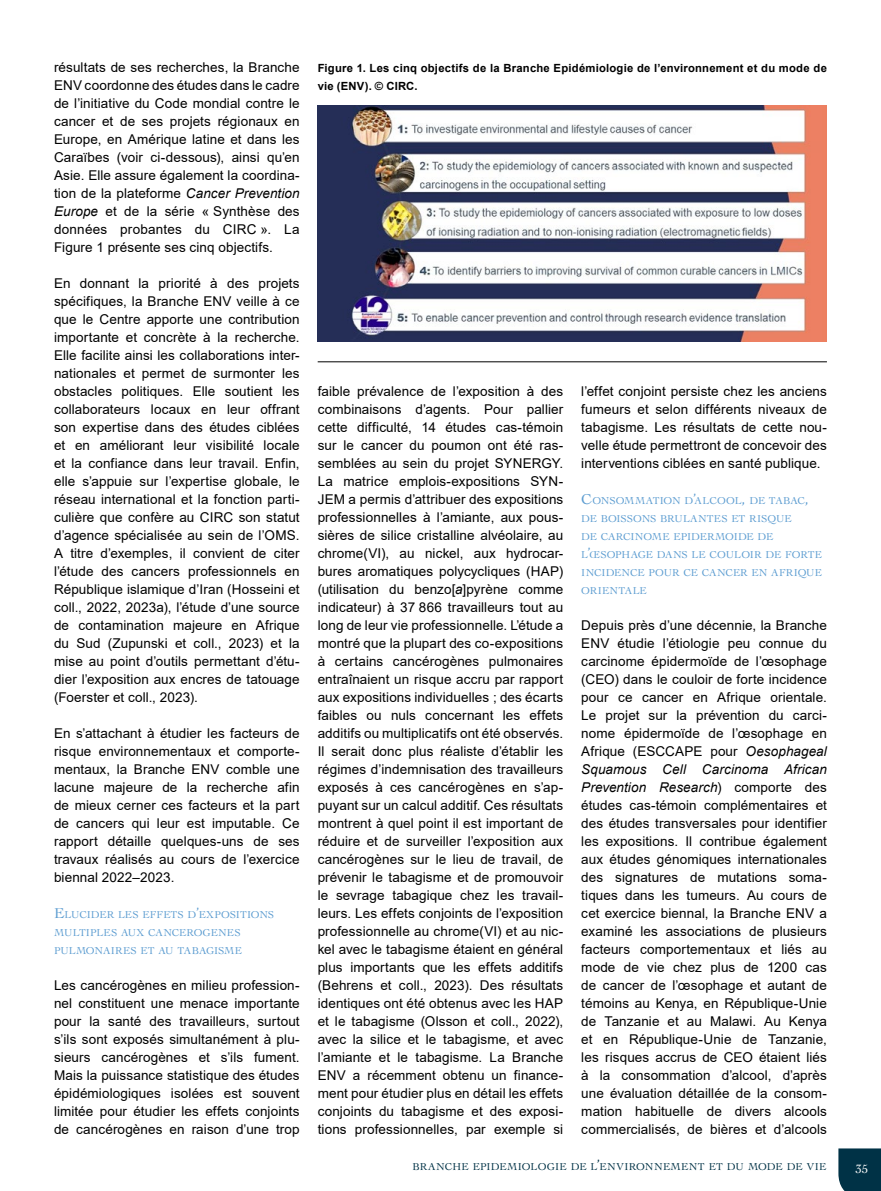
<style>
.page{position:relative;width:881px;height:1191px;background:#fff}
.page>*{position:absolute;margin:0;border:0;box-sizing:border-box;transform-origin:0 0}
.t1{font:13.5px/18px "Arial";letter-spacing:.01em;color:#000;text-align:justify}
.t2{font:12.75px "Cochin LT Std";color:#fff}
.t3{font:700 11.25px/18px "Arial";letter-spacing:.02em;color:#000}
.t4{font:10.5px/18px "Cochin LT Std";letter-spacing:.005em;color:#5d9dd1}
.t5{font:10.5px "Cochin LT Std";letter-spacing:.03em;color:#003246}
.s1{font-style:italic}
.s2{font-size:15px}
</style>
<div class="page">
<div style="left:838px;top:1148px;width:42px;height:43px;background:#003246"></div>
<img style="left:317px;top:105px;width:509px;height:237px">
<hr style="left:317px;top:361px;width:509px;height:1px;background:#000">
<p class="t1" style="left:54px;top:58px;width:247px">résultats de ses recherches, la Branche ENV coordonne des études dans le cadre de l’initiative du Code mondial contre le cancer et de ses projets régionaux en Europe, en Amérique latine et dans les Caraïbes (voir ci-dessous), ainsi qu’en Asie. Elle assure également la coordina&shy;tion de la plateforme <span class="s1">Cancer Prevention Europe</span> et de la série « Synthèse des données probantes du CIRC ». La Figure 1 présente ses cinq objectifs.</p>
<p class="t1" style="left:54px;top:274px;width:247px">En donnant la priorité à des projets spécifiques, la Branche ENV veille à ce que le Centre apporte une contribution importante et concrète à la recherche.<br>Elle facilite ainsi les collaborations inter&shy;nationales et permet de surmonter les obstacles politiques. Elle soutient les collaborateurs locaux en leur offrant son expertise dans des études ciblées et en améliorant leur visibilité locale et la confiance dans leur travail. Enfin, elle s’appuie sur l’expertise globale, le réseau international et la fonction parti&shy;culière que confère au CIRC son statut d’agence spécialisée au sein de l’OMS.<br>A titre d’exemples, il convient de citer l’étude des cancers professionnels en République islamique d’Iran (Hosseini et coll., 2022, 2023a), l’étude d’une source de contamination majeure en Afrique du Sud (Zupunski et coll., 2023) et la mise au point d’outils permettant d’étu&shy;dier l’exposition aux encres de tatouage (Foerster et coll., 2023).</p>
<p class="t1" style="left:54px;top:724px;width:247px">En s’attachant à étudier les facteurs de risque environnementaux et comporte&shy;mentaux, la Branche ENV comble une lacune majeure de la recherche afin de mieux cerner ces facteurs et la part de cancers qui leur est imputable. Ce rapport détaille quelques-uns de ses travaux réalisés au cours de l’exercice biennal 2022–2023.</p>
<p class="t4" style="left:54px;top:906px;width:221px"><span class="s2">E</span>LUCIDER LES EFFETS D<span class="s2">’</span>EXPOSITIONS<br>MULTIPLES AUX CANCEROGENES<br>PULMONAIRES ET AU TABAGISME</p>
<p class="t1" style="left:54px;top:976px;width:247px">Les cancérogènes en milieu profession&shy;nel constituent une menace importante pour la santé des travailleurs, surtout s’ils sont exposés simultanément à plu&shy;sieurs cancérogènes et s’ils fument.<br>Mais la puissance statistique des études épidémiologiques isolées est souvent limitée pour étudier les effets conjoints de cancérogènes en raison d’une trop</p>
<p class="t3" style="left:317px;top:59px;width:510px">Figure 1. Les cinq objectifs de la Branche Epidémiologie de l’environnement et du mode de vie (ENV). © CIRC.</p>
<p class="t1" style="left:317px;top:382px;width:247px">faible prévalence de l’exposition à des combinaisons d’agents. Pour pallier cette difficulté, 14 études cas-témoin sur le cancer du poumon ont été ras&shy;semblées au sein du projet SYNERGY.<br>La matrice emplois-expositions SYN-JEM a permis d’attribuer des expositions professionnelles à l’amiante, aux pous&shy;sières de silice cristalline alvéolaire, au chrome(VI), au nickel, aux hydrocar&shy;bures aromatiques polycycliques (HAP) (utilisation du benzo[<span class="s1">a</span>]pyrène comme indicateur) à 37 866 travailleurs tout au long de leur vie professionnelle. L’étude a montré que la plupart des co-expositions à certains cancérogènes pulmonaires entraînaient un risque accru par rapport aux expositions individuelles ; des écarts faibles ou nuls concernant les effets additifs ou multiplicatifs ont été observés.<br>Il serait donc plus réaliste d’établir les régimes d’indemnisation des travailleurs exposés à ces cancérogènes en s’ap&shy;puyant sur un calcul additif. Ces résultats montrent à quel point il est important de réduire et de surveiller l’exposition aux cancérogènes sur le lieu de travail, de prévenir le tabagisme et de promouvoir le sevrage tabagique chez les travail&shy;leurs. Les effets conjoints de l’exposition professionnelle au chrome(VI) et au nic&shy;kel avec le tabagisme étaient en général plus importants que les effets additifs (Behrens et coll., 2023). Des résultats identiques ont été obtenus avec les HAP et le tabagisme (Olsson et coll., 2022), avec la silice et le tabagisme, et avec l’amiante et le tabagisme. La Branche ENV a récemment obtenu un finance&shy;ment pour étudier plus en détail les effets conjoints du tabagisme et des exposi&shy;tions professionnelles, par exemple si</p>
<p class="t1" style="left:581px;top:382px;width:247px">l’effet conjoint persiste chez les anciens fumeurs et selon différents niveaux de tabagisme. Les résultats de cette nou&shy;velle étude permettront de concevoir des interventions ciblées en santé publique.</p>
<p class="t4" style="left:581px;top:492px;width:242px"><span class="s2">C</span>ONSOMMATION D<span class="s2">’</span>ALCOOL<span class="s2">,</span> DE TABAC<span class="s2">,<br></span>DE BOISSONS BRULANTES ET RISQUE<br>DE CARCINOME EPIDERMOIDE DE<br>L<span class="s2">’</span>ŒSOPHAGE DANS LE COULOIR DE FORTE<br>INCIDENCE POUR CE CANCER EN AFRIQUE<br>ORIENTALE</p>
<p class="t1" style="left:581px;top:616px;width:247px">Depuis près d’une décennie, la Branche ENV étudie l’étiologie peu connue du carcinome épidermoïde de l’œsophage (CEO) dans le couloir de forte incidence pour ce cancer en Afrique orientale.<br>Le projet sur la prévention du carci&shy;nome épidermoïde de l’œsophage en Afrique (ESCCAPE pour <span class="s1">Oesophageal Squamous Cell Carcinoma African Prevention Research</span>) comporte des études cas-témoin complémentaires et des études transversales pour identifier les expositions. Il contribue également aux études génomiques internationales des signatures de mutations soma&shy;tiques dans les tumeurs. Au cours de cet exercice biennal, la Branche ENV a examiné les associations de plusieurs facteurs comportementaux et liés au mode de vie chez plus de 1200 cas de cancer de l’œsophage et autant de témoins au Kenya, en République-Unie de Tanzanie et au Malawi. Au Kenya et en République-Unie de Tanzanie, les risques accrus de CEO étaient liés à la consommation d’alcool, d’après une évaluation détaillée de la consom&shy;mation habituelle de divers alcools commercialisés, de bières et d’alcools</p>
<p class="t5" style="left:412px;top:1161px;width:415px">BRANCHE EPIDEMIOLOGIE DE L<span class="s2">’</span>ENVIRONNEMENT ET DU MODE DE VIE</p>
<p class="t2" style="left:855px;top:1161px;width:14px">35</p>
</div>
